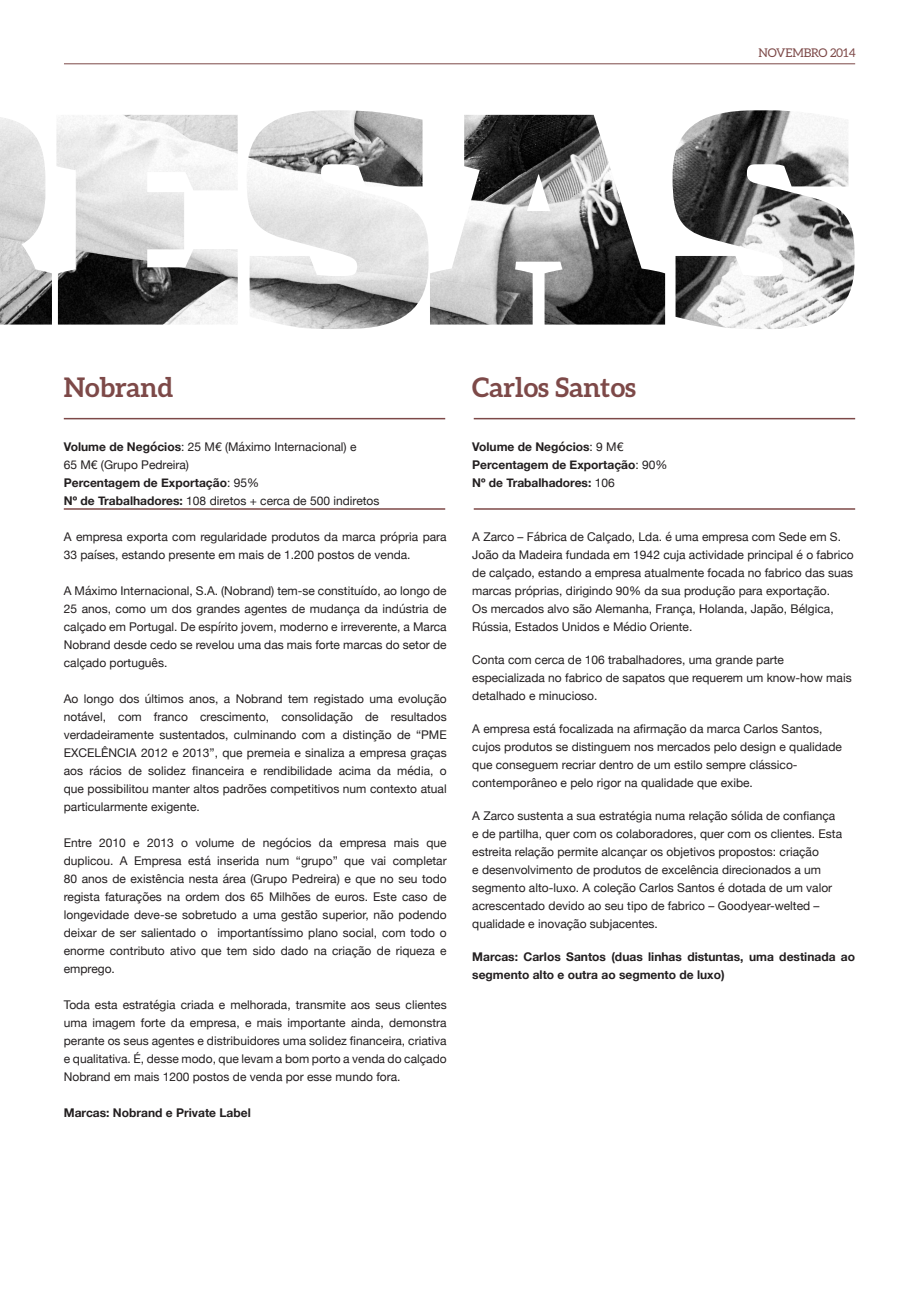
<style>
.page{position:relative;width:919px;height:1289px;background:#fff}
.page>*{position:absolute;margin:0;border:0;box-sizing:border-box;transform-origin:0 0}
.t1{font:700 27px "Aleo";color:#7d4948}
.t2{font:12px/18px "Helvetica Neue";color:#231f20}
.t3{font:700 12px/18px "Helvetica Neue";color:#231f20}
.t4{font:12px "Aleo";letter-spacing:-.01em;color:#7d4948}
.s1{font-weight:700}
.s2{font-weight:400}
</style>
<div class="page">
<img style="left:0;top:110px;width:854px;height:219px">
<hr style="left:64px;top:508px;width:381px;height:1px;background:#7d4948">
<hr style="left:64px;top:418px;width:381px;height:1px;background:#7d4948">
<hr style="left:473px;top:508px;width:382px;height:1px;background:#7d4948">
<hr style="left:473px;top:418px;width:382px;height:1px;background:#7d4948">
<hr style="left:64px;top:64px;width:791px;height:1px;background:#7d4948">
<p class="t4" style="left:758px;top:46px;width:99px">NOVEMBRO 2014</p>
<p class="t1" style="left:64px;top:371px;width:111px">Nobrand</p>
<p class="t2" style="left:64px;top:438px;width:294px"><span class="s1">Volume de Negócios</span>: 25 M€ (Máximo Internacional) e</p>
<p class="t2" style="left:64px;top:456px;width:127px">65 M€ (Grupo Pedreira)</p>
<p class="t3" style="left:64px;top:474px;width:197px">Percentagem de Exportação<span class="s2">: 95%</span></p>
<p class="t2" style="left:64px;top:492px;width:317px"><span class="s1">Nº de Trabalhadores:</span> 108 diretos + cerca de 500 indiretos</p>
<p class="t2" style="left:64px;top:528px;width:384px">A empresa exporta com regularidade produtos da marca própria para<br>33 países, estando presente em mais de 1.200 postos de venda.</p>
<p class="t2" style="left:64px;top:582px;width:384px;text-align:justify">A Máximo Internacional, S.A. (Nobrand) tem-se constituído, ao longo de 25 anos, como um dos grandes agentes de mudança da indústria de calçado em Portugal. De espírito jovem, moderno e irreverente, a Marca Nobrand desde cedo se revelou uma das mais forte marcas do setor de calçado português.</p>
<p class="t2" style="left:64px;top:690px;width:384px;text-align:justify">Ao longo dos últimos anos, a Nobrand tem registado uma evolução notável, com franco crescimento, consolidação de resultados verdadeiramente sustentados, culminando com a distinção de “PME EXCELÊNCIA 2012 e 2013”, que premeia e sinaliza a empresa graças aos rácios de solidez financeira e rendibilidade acima da média, o que possibilitou manter altos padrões competitivos num contexto atual particularmente exigente.</p>
<p class="t2" style="left:64px;top:834px;width:384px;text-align:justify">Entre 2010 e 2013 o volume de negócios da empresa mais que duplicou. A Empresa está inserida num “grupo” que vai completar 80 anos de existência nesta área (Grupo Pedreira) e que no seu todo regista faturações na ordem dos 65 Milhões de euros. Este caso de longevidade deve-se sobretudo a uma gestão superior, não podendo deixar de ser salientado o importantíssimo plano social, com todo o enorme contributo ativo que tem sido dado na criação de riqueza e emprego.</p>
<p class="t2" style="left:64px;top:996px;width:384px;text-align:justify">Toda esta estratégia criada e melhorada, transmite aos seus clientes uma imagem forte da empresa, e mais importante ainda, demonstra perante os seus agentes e distribuidores uma solidez financeira, criativa e qualitativa. É, desse modo, que levam a bom porto a venda do calçado Nobrand em mais 1200 postos de venda por esse mundo fora.</p>
<p class="t3" style="left:64px;top:1104px;width:188px">Marcas: Nobrand e Private Label</p>
<p class="t1" style="left:472px;top:371px;width:165px">Carlos Santos</p>
<p class="t3" style="left:472px;top:438px;width:153px">Volume de Negócios<span class="s2">: 9 M€</span></p>
<p class="t3" style="left:472px;top:456px;width:197px">Percentagem de Exportação<span class="s2">: 90%</span></p>
<p class="t3" style="left:472px;top:474px;width:144px">Nº de Trabalhadores: <span class="s2">106</span></p>
<p class="t2" style="left:472px;top:528px;width:383px">A Zarco – Fábrica de Calçado, Lda. é uma empresa com Sede em S.<br>João da Madeira fundada em 1942 cuja actividade principal é o fabrico de calçado, estando a empresa atualmente focada no fabrico das suas marcas próprias, dirigindo 90% da sua produção para exportação.<br>Os mercados alvo são Alemanha, França, Holanda, Japão, Bélgica, Rússia, Estados Unidos e Médio Oriente.</p>
<p class="t2" style="left:472px;top:651px;width:381px">Conta com cerca de 106 trabalhadores, uma grande parte especializada no fabrico de sapatos que requerem um know-how mais detalhado e minucioso.</p>
<p class="t2" style="left:472px;top:720px;width:371px">A empresa está focalizada na afirmação da marca Carlos Santos, cujos produtos se distinguem nos mercados pelo design e qualidade que conseguem recriar dentro de um estilo sempre clássico&shy;contemporâneo e pelo rigor na qualidade que exibe.</p>
<p class="t2" style="left:472px;top:807px;width:371px">A Zarco sustenta a sua estratégia numa relação sólida de confiança e de partilha, quer com os colaboradores, quer com os clientes. Esta estreita relação permite alcançar os objetivos propostos: criação<br>e desenvolvimento de produtos de excelência direcionados a um segmento alto-luxo. A coleção Carlos Santos é dotada de um valor acrescentado devido ao seu tipo de fabrico – Goodyear-welted – qualidade e inovação subjacentes.</p>
<p class="t3" style="left:472px;top:948px;width:384px">Marcas: Carlos Santos (duas linhas distuntas, uma destinada ao segmento alto e outra ao segmento de luxo)</p>
</div>
